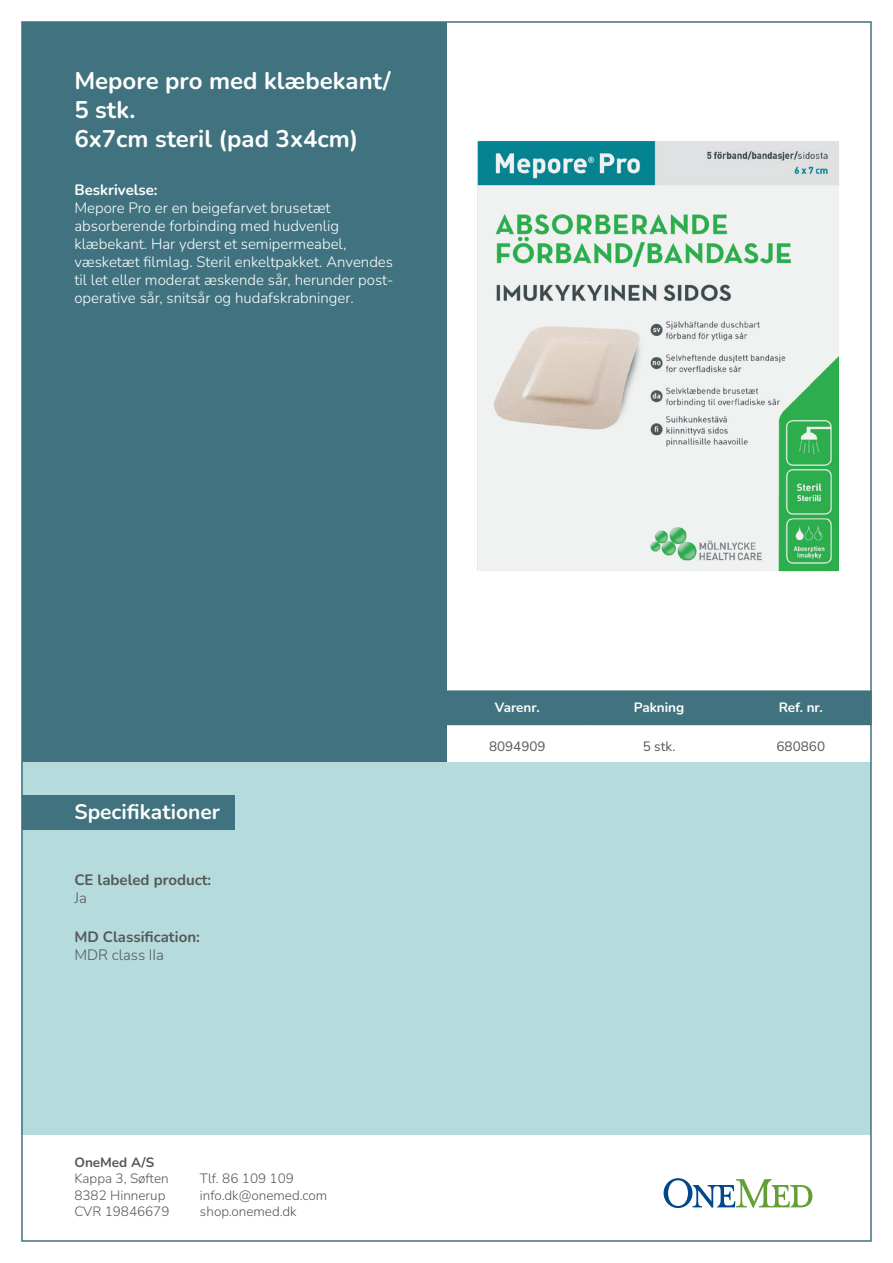
<style>
.page{position:relative;width:893px;height:1263px;background:#fff}
.page>*{position:absolute;margin:0;border:0;box-sizing:border-box;transform-origin:0 0}
.Produktnavn_og_beskr{font:700 24px/28.8px "Nunito";color:#fff}
.t1{font:700 21px "Nunito";color:#fff}
.Beskrivelse{font:300 15px/18px "Nunito";color:#fff}
.t2{font:700 15px "Nunito";color:#565858}
.Specifikationer{font:300 15px "Nunito";color:#565858}
.t3{font:700 15px "Nunito";color:#fff}
.t4{font:300 13.5px/16.5px "Nunito";color:#565858}
.t5{font:700 13.5px "Nunito";color:#fff}
.Tabeltekst{font:13.5px "Nunito";color:#565858}
.t6{font:700 13.5px "Nunito";color:#565858}
</style>
<div class="page">
<img style="left:478px;top:141px;width:361px;height:430px">
<div style="left:22px;top:22px;width:424px;height:740px;background:#40737f"></div>
<div style="left:22px;top:762px;width:849px;height:373px;background:#b5dbdc"></div>
<svg style="left:664px;top:1178px;width:148px;height:30px"></svg>
<div style="left:446px;top:690px;width:426px;height:34px;background:#40737f"></div>
<hr style="left:446px;top:724px;width:142px;height:1px;background:#40737f">
<hr style="left:588px;top:724px;width:142px;height:1px;background:#40737f">
<hr style="left:730px;top:724px;width:142px;height:1px;background:#40737f">
<div style="left:22px;top:795px;width:212px;height:34px;background:#40737f"></div>
<p class="Produktnavn_og_beskr" style="left:74px;top:66px;width:318px">Mepore pro med klæbekant/<br>5 stk.</p>
<p class="Produktnavn_og_beskr" style="left:74px;top:123px;width:286px">6x7cm steril (pad 3x4cm)</p>
<p class="t3" style="left:74px;top:179px;width:85px">Beskrivelse:</p>
<p class="Beskrivelse" style="left:74px;top:198px;width:320px">Mepore Pro er en beigefarvet brusetæt absorberende forbinding med hudvenlig klæbekant. Har yderst et semipermeabel, væsketæt filmlag. Steril enkeltpakket. Anvendes til let eller moderat æskende sår, herunder post&shy;operative sår, snitsår og hudafskrabninger.</p>
<p class="t1" style="left:74px;top:797px;width:147px">Specifikationer</p>
<p class="t2" style="left:74px;top:869px;width:138px">CE labeled product:</p>
<p class="Specifikationer" style="left:74px;top:887px;width:14px">Ja</p>
<p class="t2" style="left:74px;top:926px;width:127px">MD Classification:</p>
<p class="Specifikationer" style="left:74px;top:944px;width:91px">MDR class IIa</p>
<p class="t6" style="left:74px;top:1152px;width:81px">OneMed A/S</p>
<p class="t4" style="left:74px;top:1170px;width:96px">Kappa 3, Søften</p>
<p class="t4" style="left:74px;top:1186px;width:93px">8382 Hinnerup</p>
<p class="t4" style="left:74px;top:1203px;width:97px">CVR 19846679</p>
<p class="t4" style="left:200px;top:1170px;width:129px">Tlf. 86 109 109 info.dk@onemed.com</p>
<p class="t4" style="left:200px;top:1203px;width:98px">shop.onemed.dk</p>
<p class="t5" style="left:495px;top:698px;width:46px">Varenr.</p>
<p class="t5" style="left:634px;top:698px;width:52px">Pakning</p>
<p class="t5" style="left:779px;top:698px;width:46px">Ref. nr.</p>
<p class="Tabeltekst" style="left:489px;top:736px;width:58px">8094909</p>
<p class="Tabeltekst" style="left:643px;top:736px;width:34px">5 stk.</p>
<p class="Tabeltekst" style="left:776px;top:736px;width:50px">680860</p>
</div>
